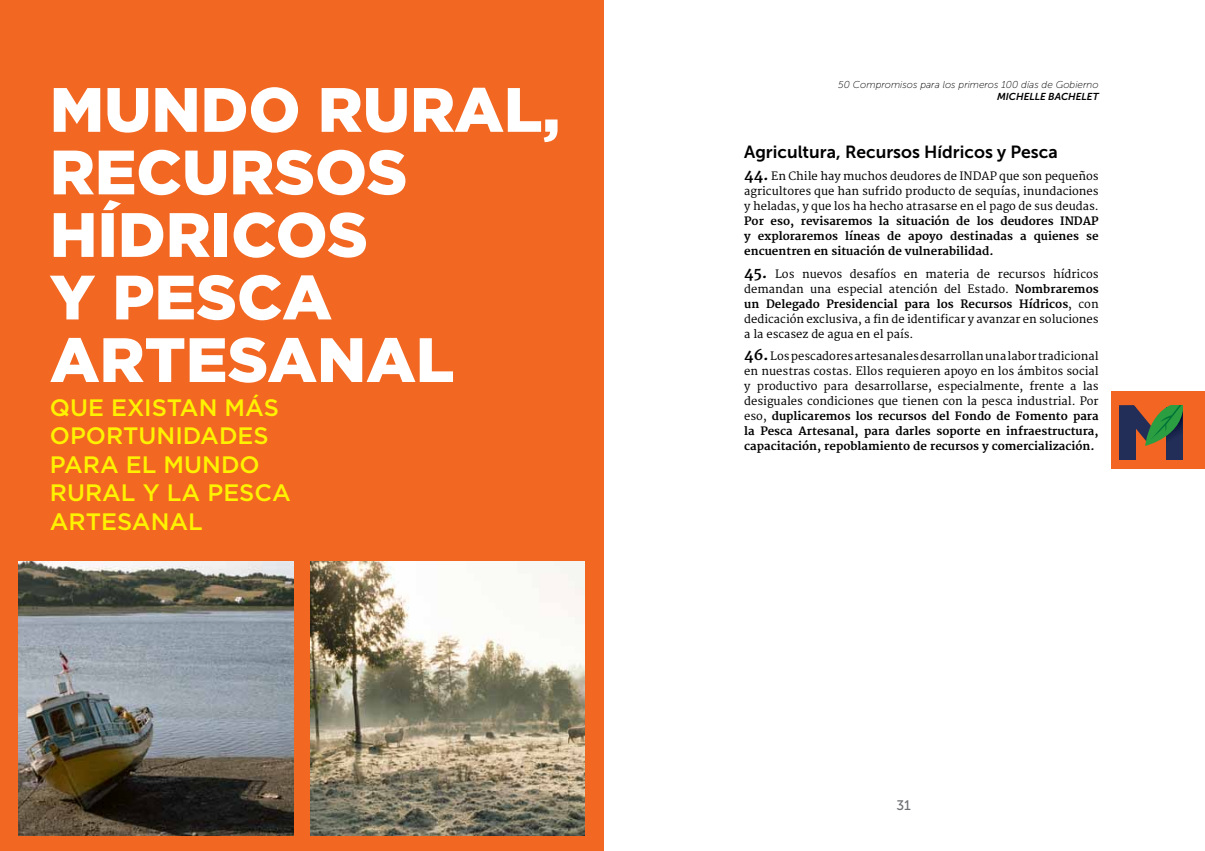
<style>
.page{position:relative;width:1205px;height:851px;background:#fff}
.page>*{position:absolute;margin:0;border:0;box-sizing:border-box;transform-origin:0 0}
.t1{font:900 62.5px/62.5px "Gotham";color:#fff}
.t2{font:500 23.75px/28.5px "Gotham";color:#fff200}
.t3{font:17.5px "Museo Sans 700";color:#000}
.t4{font:13.75px "Museo Sans 500";color:#6d6e71}
.t5{font:11.25px/15px "Merriweather";color:#000;text-align:justify}
.t6{font:700 11.25px/15px "Merriweather";color:#000;text-align:justify}
.t7{font:italic 10px "Museo Sans 100";color:#000}
.t8{font:italic 10px "Museo Sans 700";color:#000}
.s1{font-weight:700;font-size:15px}
.s2{font-weight:700}
</style>
<div class="page">
<div style="left:0;top:0;width:603px;height:850px;background:#f26722"></div>
<img style="left:310px;top:561px;width:275px;height:274px">
<img style="left:19px;top:561px;width:274px;height:274px">
<div style="left:1111px;top:391px;width:94px;height:78px;background:#f26522"></div>
<div style="left:1119px;top:407px;width:16px;height:52px;background:#222e58"></div>
<div style="left:1166px;top:407px;width:16px;height:52px;background:#222e58"></div>
<svg style="left:1119px;top:405px;width:64px;height:41px"></svg>
<h1 class="t1" style="left:50px;top:78px;width:512px">MUNDO RURAL,<br>RECURSOS<br>HÍDRICOS<br>Y PESCA<br>ARTESANAL</h1>
<h2 class="t2" style="left:50px;top:392px;width:242px">QUE EXISTAN MÁS<br>OPORTUNIDADES<br>PARA EL MUNDO<br>RURAL Y LA PESCA<br>ARTESANAL</h2>
<p class="t7" style="left:838px;top:79px;width:262px">50 Compromisos para los primeros 100 días de Gobierno</p>
<p class="t8" style="left:997px;top:91px;width:103px">MICHELLE BACHELET</p>
<h3 class="t3" style="left:744px;top:142px;width:315px">Agricultura, Recursos Hídricos y Pesca</h3>
<p class="t5" style="left:744px;top:169px;width:356px"><span class="s1">44.</span> En Chile hay muchos deudores de INDAP que son pequeños agricultores que han sufrido producto de sequías, inundaciones y heladas, y que los ha hecho atrasarse en el pago de sus deudas.</p>
<p class="t6" style="left:744px;top:214px;width:356px">Por eso, revisaremos la situación de los deudores INDAP y exploraremos líneas de apoyo destinadas a quienes se encuentren en situación de vulnerabilidad.</p>
<p class="t5" style="left:744px;top:266px;width:356px"><span class="s1">45.</span> Los nuevos desafíos en materia de recursos hídricos demandan una especial atención del Estado. <span class="s2">Nombraremos un Delegado Presidencial para los Recursos Hídricos</span>, con dedicación exclusiva, a fin de identificar y avanzar en soluciones a la escasez de agua en el país.</p>
<p class="t5" style="left:744px;top:349px;width:356px"><span class="s1">46.</span>Los pescadores artesanales desarrollan una labor tradicional en nuestras costas. Ellos requieren apoyo en los ámbitos social y productivo para desarrollarse, especialmente, frente a las desiguales condiciones que tienen con la pesca industrial. Por eso, <span class="s2">duplicaremos los recursos del Fondo de Fomento para la Pesca Artesanal, para darles soporte en infraestructura, capacitación, repoblamiento de recursos y comercialización.</span></p>
<p class="t4" style="left:896px;top:797px;width:16px">31</p>
</div>
